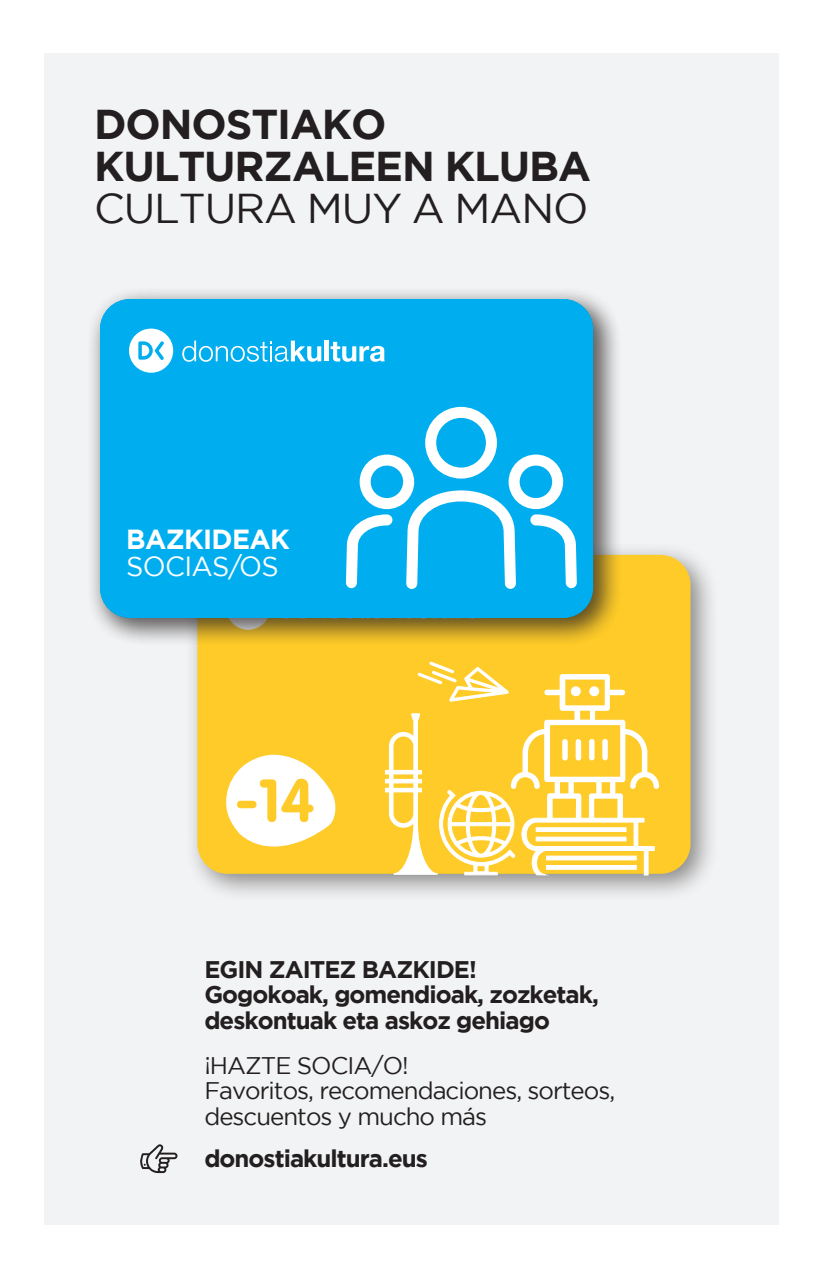
<style>
.page{position:relative;width:817px;height:1276px;background:#fff}
.page>*{position:absolute;margin:0;border:0;box-sizing:border-box;transform-origin:0 0}
.t1{font:700 41.7px "Gotham";letter-spacing:-.025em;color:#231f20}
.t2{font:41.7px "Gotham";letter-spacing:-.025em;color:#231f20}
.t3{font:700 33.9px "Gotham";letter-spacing:-.025em;color:#fff}
.t4{font:33.9px "Gotham";letter-spacing:-.025em;color:#fff}
.t5{font:700 24px/25.5px "Gotham";letter-spacing:-.04em;color:#231f20}
.t6{font:24px/25.5px "Gotham";letter-spacing:-.04em;color:#231f20}
</style>
<div class="page">
<div style="left:45px;top:53px;width:733px;height:1171px;background:#f2f3f4"></div>
<div style="left:184px;top:541px;width:535px;height:362px;background:#231f20;opacity:.5"></div>
<div style="left:197px;top:555px;width:493px;height:319px;background:#fecb29;border-radius:30px"></div>
<svg style="left:226px;top:754px;width:110px;height:93px"></svg>
<svg style="left:385px;top:661px;width:274px;height:215px"></svg>
<div style="left:86px;top:285px;width:536px;height:362px;background:#231f20;opacity:.5"></div>
<div style="left:100px;top:299px;width:493px;height:319px;background:#00aeef;border-radius:30px"></div>
<svg style="left:182px;top:340px;width:139px;height:22px"></svg>
<hr style="left:324px;top:340px;width:4px;height:21px;background:#fff">
<svg style="left:330px;top:342px;width:55px;height:20px"></svg>
<svg style="left:129px;top:328px;width:44px;height:45px"></svg>
<svg style="left:346px;top:407px;width:230px;height:182px"></svg>
<svg style="left:140px;top:1144px;width:37px;height:29px"></svg>
<p class="t1" style="left:94px;top:100px;width:294px">DONOSTIAKO</p>
<p class="t1" style="left:94px;top:142px;width:498px">KULTURZALEEN KLUBA</p>
<p class="t2" style="left:94px;top:185px;width:496px">CULTURA MUY A MANO</p>
<p class="t3" style="left:126px;top:524px;width:203px">BAZKIDEAK</p>
<p class="t4" style="left:126px;top:559px;width:190px">SOCIAS/OS</p>
<p class="t5" style="left:204px;top:956px;width:274px">EGIN ZAITEZ BAZKIDE!</p>
<p class="t5" style="left:204px;top:981px;width:396px">Gogokoak, gomendioak, zozketak, deskontuak eta askoz gehiago</p>
<p class="t6" style="left:204px;top:1052px;width:206px">¡HAZTE SOCIA/O!</p>
<p class="t6" style="left:204px;top:1078px;width:412px">Favoritos, recomendaciones, sorteos, descuentos y mucho más</p>
<p class="t5" style="left:204px;top:1145px;width:225px">donostiakultura.eus</p>
</div>
